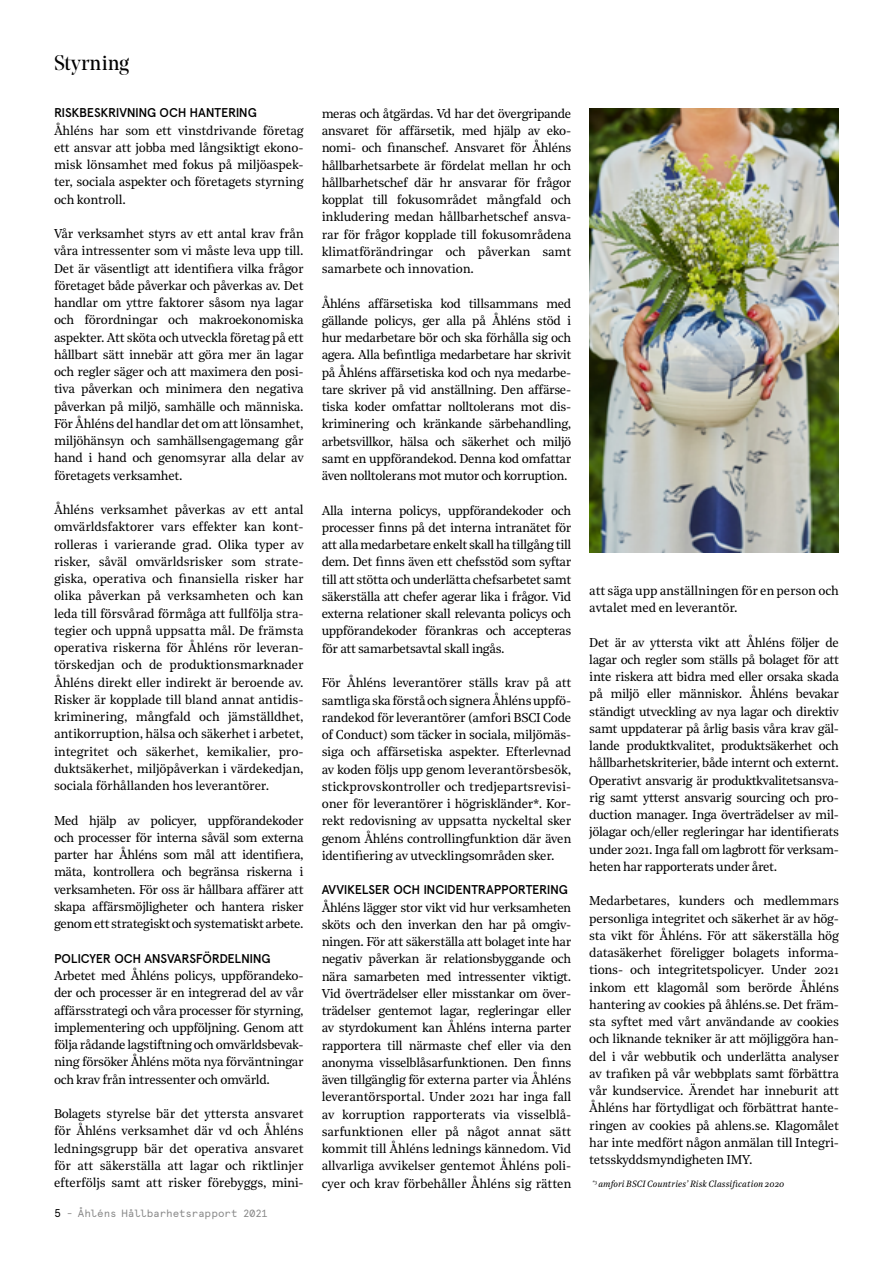
<style>
.page{position:relative;width:893px;height:1263px;background:#fff}
.page>*{position:absolute;margin:0;border:0;box-sizing:border-box;transform-origin:0 0}
.t1{font:21px "Noe Display Ahlens";letter-spacing:.01em;color:#000}
.t2{font:12.75px/17.2px "Noe Text";letter-spacing:-.02em;color:#000;text-align:justify}
.t3{font:500 12.75px "Apercu";letter-spacing:-.02em;color:#000}
.t4{font:10.5px "Apercu Mono";letter-spacing:-.005em;color:#878787}
.t5{font:italic 9px "Noe Text";letter-spacing:.01em;color:#000}
.s1{font-size:11.25px;color:#000}
</style>
<div class="page">
<img style="left:589px;top:108px;width:250px;height:445px">
<p class="t1" style="left:54px;top:49px;width:77px">Styrning</p>
<p class="t3" style="left:54px;top:105px;width:204px">RISKBESKRIVNING OCH HANTERING</p>
<p class="t2" style="left:54px;top:121px;width:251px">Åhléns har som ett vinstdrivande företag ett ansvar att jobba med långsiktigt ekono&shy;misk lönsamhet med fokus på miljöaspek&shy;ter, sociala aspekter och företagets styrning och kontroll.</p>
<p class="t2" style="left:54px;top:224px;width:251px">Vår verksamhet styrs av ett antal krav från våra intressenter som vi måste leva upp till.<br>Det är väsentligt att identifiera vilka frågor företaget både påverkar och påverkas av. Det handlar om yttre faktorer såsom nya lagar och förordningar och makroekonomiska aspekter. Att sköta och utveckla företag på ett hållbart sätt innebär att göra mer än lagar och regler säger och att maximera den posi&shy;tiva påverkan och minimera den negativa påverkan på miljö, samhälle och människa.<br>För Åhléns del handlar det om att lönsamhet, miljöhänsyn och samhällsengagemang går hand i hand och genomsyrar alla delar av företagets verksamhet.</p>
<p class="t2" style="left:54px;top:500px;width:251px">Åhléns verksamhet påverkas av ett antal omvärldsfaktorer vars effekter kan kont&shy;rolleras i varierande grad. Olika typer av risker, såväl omvärldsrisker som strate&shy;giska, operativa och finansiella risker har olika påverkan på verksamheten och kan leda till försvårad förmåga att fullfölja stra&shy;tegier och uppnå uppsatta mål. De främsta operativa riskerna för Åhléns rör leveran&shy;törskedjan och de produktionsmarknader Åhléns direkt eller indirekt är beroende av.<br>Risker är kopplade till bland annat antidis&shy;kriminering, mångfald och jämställdhet, antikorruption, hälsa och säkerhet i arbetet, integritet och säkerhet, kemikalier, pro&shy;duktsäkerhet, miljöpåverkan i värdekedjan, sociala förhållanden hos leverantörer.</p>
<p class="t2" style="left:54px;top:811px;width:251px">Med hjälp av policyer, uppförandekoder och processer för interna såväl som externa parter har Åhléns som mål att identifiera, mäta, kontrollera och begränsa riskerna i verksamheten. För oss är hållbara affärer att skapa affärsmöjligheter och hantera risker genom ett strategiskt och systematiskt arbete.</p>
<p class="t3" style="left:54px;top:951px;width:218px">POLICYER OCH ANSVARSFÖRDELNING</p>
<p class="t2" style="left:54px;top:966px;width:251px">Arbetet med Åhléns policys, uppförandeko&shy;der och processer är en integrerad del av vår affärsstrategi och våra processer för styrning, implementering och uppföljning. Genom att följa rådande lagstiftning och omvärldsbevak&shy;ning försöker Åhléns möta nya förväntningar och krav från intressenter och omvärld.</p>
<p class="t2" style="left:54px;top:1104px;width:251px">Bolagets styrelse bär det yttersta ansvaret för Åhléns verksamhet där vd och Åhléns ledningsgrupp bär det operativa ansvaret för att säkerställa att lagar och riktlinjer efterföljs samt att risker förebyggs, mini-</p>
<p class="t4" style="left:54px;top:1207px;width:215px"><span class="s1">5</span> - Åhléns Hållbarhetsrapport 2021</p>
<p class="t2" style="left:322px;top:104px;width:251px">meras och åtgärdas. Vd har det övergripande ansvaret för affärsetik, med hjälp av eko&shy;nomi- och finanschef. Ansvaret för Åhléns hållbarhetsarbete är fördelat mellan hr och hållbarhetschef där hr ansvarar för frågor kopplat till fokusområdet mångfald och inkludering medan hållbarhetschef ansva&shy;rar för frågor kopplade till fokusområdena klimatförändringar och påverkan samt samarbete och innovation.</p>
<p class="t2" style="left:322px;top:294px;width:251px">Åhléns affärsetiska kod tillsammans med gällande policys, ger alla på Åhléns stöd i hur medarbetare bör och ska förhålla sig och agera. Alla befintliga medarbetare har skrivit på Åhléns affärsetiska kod och nya medarbe&shy;tare skriver på vid anställning. Den affärse&shy;tiska koder omfattar nolltolerans mot dis&shy;kriminering och kränkande särbehandling, arbetsvillkor, hälsa och säkerhet och miljö samt en uppförandekod. Denna kod omfattar även nolltolerans mot mutor och korruption.</p>
<p class="t2" style="left:322px;top:501px;width:251px">Alla interna policys, uppförandekoder och processer finns på det interna intranätet för att alla medarbetare enkelt skall ha tillgång till dem. Det finns även ett chefsstöd som syftar till att stötta och underlätta chefsarbetet samt säkerställa att chefer agerar lika i frågor. Vid externa relationer skall relevanta policys och uppförandekoder förankras och accepteras för att samarbetsavtal skall ingås.</p>
<p class="t2" style="left:322px;top:673px;width:251px;text-align:left">För Åhléns leverantörer ställs krav på att samtliga ska förstå och signera Åhléns uppfö&shy;randekod för leverantörer (amfori BSCI Code of Conduct) som täcker in sociala, miljömäs&shy;siga och affärsetiska aspekter. Efterlevnad av koden följs upp genom leverantörsbesök, stickprovskontroller och tredjepartsrevisi&shy;oner för leverantörer i högriskländer*. Kor&shy;rekt redovisning av uppsatta nyckeltal sker genom Åhléns controllingfunktion där även identifiering av utvecklingsområden sker.</p>
<p class="t3" style="left:322px;top:882px;width:248px">AVVIKELSER OCH INCIDENTRAPPORTERING</p>
<p class="t2" style="left:322px;top:898px;width:251px">Åhléns lägger stor vikt vid hur verksamheten sköts och den inverkan den har på omgiv&shy;ningen. För att säkerställa att bolaget inte har negativ påverkan är relationsbyggande och nära samarbeten med intressenter viktigt.<br>Vid överträdelser eller misstankar om över&shy;trädelser gentemot lagar, regleringar eller av styrdokument kan Åhléns interna parter rapportera till närmaste chef eller via den anonyma visselblåsarfunktionen. Den finns även tillgänglig för externa parter via Åhléns leverantörsportal. Under 2021 har inga fall av korruption rapporterats via visselblå&shy;sarfunktionen eller på något annat sätt kommit till Åhléns lednings kännedom. Vid allvarliga avvikelser gentemot Åhléns poli&shy;cyer och krav förbehåller Åhléns sig rätten</p>
<p class="t2" style="left:589px;top:581px;width:251px">att säga upp anställningen för en person och avtalet med en leverantör.</p>
<p class="t2" style="left:589px;top:633px;width:251px">Det är av yttersta vikt att Åhléns följer de lagar och regler som ställs på bolaget för att inte riskera att bidra med eller orsaka skada på miljö eller människor. Åhléns bevakar ständigt utveckling av nya lagar och direktiv samt uppdaterar på årlig basis våra krav gäl&shy;lande produktkvalitet, produktsäkerhet och hållbarhetskriterier, både internt och externt.<br>Operativt ansvarig är produktkvalitetsansva&shy;rig samt ytterst ansvarig sourcing och pro&shy;duction manager. Inga överträdelser av mil&shy;jölagar och/eller regleringar har identifierats under 2021. Inga fall om lagbrott för verksam&shy;heten har rapporterats under året.</p>
<p class="t2" style="left:589px;top:891px;width:251px">Medarbetares, kunders och medlemmars personliga integritet och säkerhet är av hög&shy;sta vikt för Åhléns. För att säkerställa hög datasäkerhet föreligger bolagets informa&shy;tions- och integritetspolicyer. Under 2021 inkom ett klagomål som berörde Åhléns hantering av cookies på åhléns.se. Det främ&shy;sta syftet med vårt användande av cookies och liknande tekniker är att möjliggöra han&shy;del i vår webbutik och underlätta analyser av trafiken på vår webbplats samt förbättra vår kundservice. Ärendet har inneburit att Åhléns har förtydligat och förbättrat hante&shy;ringen av cookies på ahlens.se. Klagomålet har inte medfört någon anmälan till Integri&shy;tetsskyddsmyndigheten IMY.</p>
<p class="t5" style="left:592px;top:1177px;width:193px"><sup>*3</sup> amfori BSCI Countries’ Risk Classification 2020</p>
</div>
